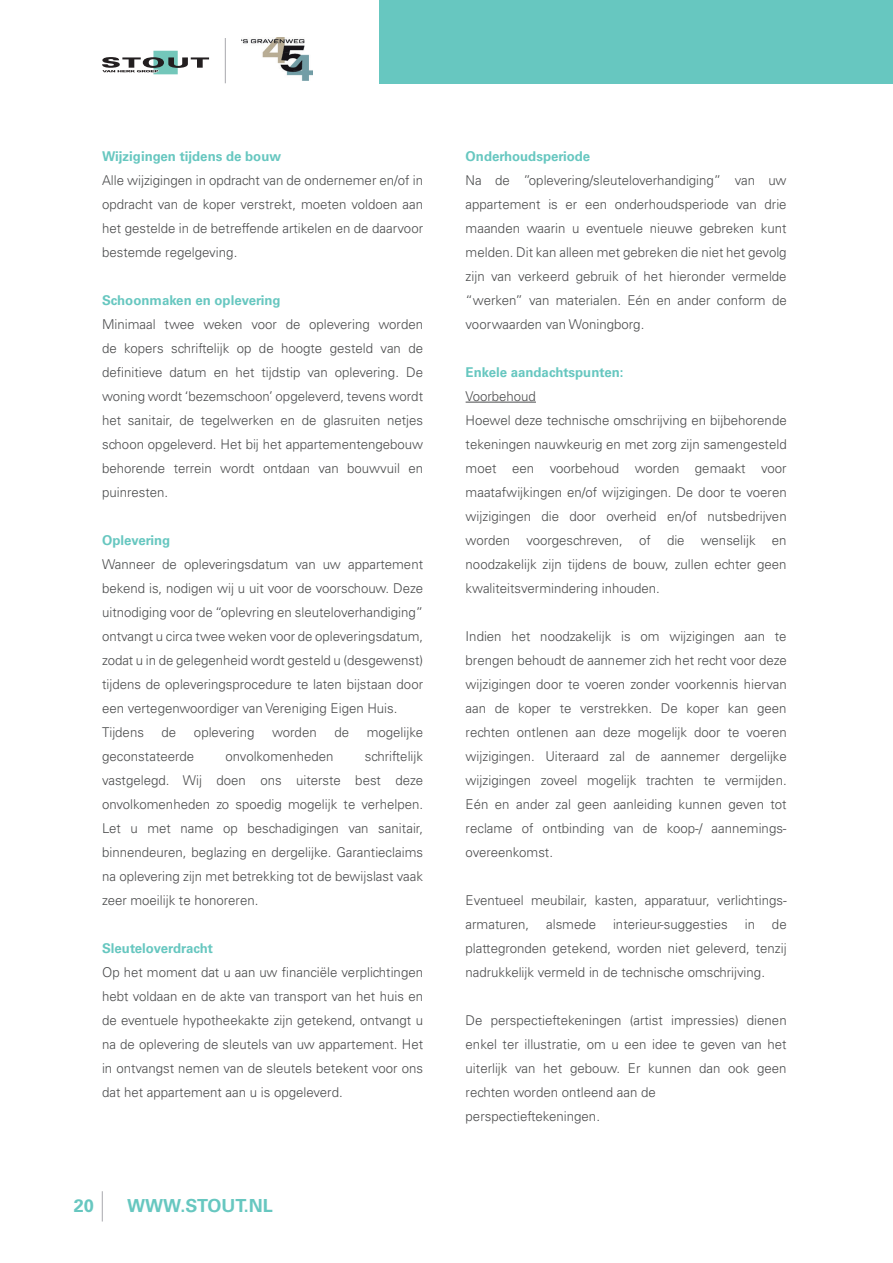
<style>
.page{position:relative;width:893px;height:1263px;background:#fff}
.page>*{position:absolute;margin:0;border:0;box-sizing:border-box;transform-origin:0 0}
.t1{font:700 18px "Univers LT Std";color:#67c7c0}
.t2{font:300 13.5px/24px "Univers LT Std";color:#4b4c4d;text-align:justify}
.t3{font:700 13.5px "Univers LT Std";color:#67c7c0}
</style>
<div class="page">
<hr style="left:102px;top:1191px;width:1px;height:30px;background:#a8a9ad">
<svg style="left:102px;top:51px;width:107px;height:23px"></svg>
<hr style="left:225px;top:38px;width:1px;height:45px;background:#a8a9ad">
<div style="left:379px;top:0;width:514px;height:84px;background:#67c7c0"></div>
<img style="left:242px;top:37px;width:71px;height:44px">
<hr style="left:466px;top:402px;width:70px;height:1px;background:#4b4c4d">
<p class="t3" style="left:102px;top:148px;width:181px">Wijzigingen tijdens de bouw</p>
<p class="t2" style="left:102px;top:168px;width:323px">Alle wijzigingen in opdracht van de ondernemer en/of in opdracht van de koper verstrekt, moeten voldoen aan het gestelde in de betreffende artikelen en de daarvoor bestemde regelgeving.</p>
<p class="t3" style="left:102px;top:292px;width:180px">Schoonmaken en oplevering</p>
<p class="t2" style="left:102px;top:312px;width:323px">Minimaal twee weken voor de oplevering worden de kopers schriftelijk op de hoogte gesteld van de definitieve datum en het tijdstip van oplevering. De woning wordt ‘bezemschoon’ opgeleverd, tevens wordt het sanitair, de tegelwerken en de glasruiten netjes schoon opgeleverd. Het bij het appartementengebouw behorende terrein wordt ontdaan van bouwvuil en puinresten.</p>
<p class="t3" style="left:102px;top:532px;width:70px">Oplevering</p>
<p class="t2" style="left:102px;top:552px;width:323px;text-align:left">Wanneer de opleveringsdatum van uw appartement bekend is, nodigen wij u uit voor de voorschouw. Deze uitnodiging voor de “oplevring en sleuteloverhandiging” ontvangt u circa twee weken voor de opleveringsdatum, zodat u in de gelegenheid wordt gesteld u (desgewenst) tijdens de opleveringsprocedure te laten bijstaan door een vertegenwoordiger van Vereniging Eigen Huis.<br>Tijdens</p>
<p class="t2" style="left:162px;top:720px;width:16px">de</p>
<p class="t2" style="left:194px;top:720px;width:62px">oplevering</p>
<p class="t2" style="left:272px;top:720px;width:46px">worden</p>
<p class="t2" style="left:334px;top:720px;width:16px">de</p>
<p class="t2" style="left:367px;top:720px;width:58px">mogelijke</p>
<p class="t2" style="left:102px;top:744px;width:94px">geconstateerde</p>
<p class="t2" style="left:226px;top:744px;width:110px">onvolkomenheden</p>
<p class="t2" style="left:102px;top:744px;width:323px;text-indent:263px">schriftelijk vastgelegd. Wij doen ons uiterste best deze onvolkomenheden zo spoedig mogelijk te verhelpen.<br>Let u met name op beschadigingen van sanitair, binnendeuren, beglazing en dergelijke. Garantieclaims na oplevering zijn met betrekking tot de bewijslast vaak zeer moeilijk te honoreren.</p>
<p class="t3" style="left:102px;top:940px;width:112px">Sleuteloverdracht</p>
<p class="t2" style="left:102px;top:960px;width:323px">Op het moment dat u aan uw financiële verplichtingen hebt voldaan en de akte van transport van het huis en de eventuele hypotheekakte zijn getekend, ontvangt u na de oplevering de sleutels van uw appartement. Het in ontvangst nemen van de sleutels betekent voor ons dat het appartement aan u is opgeleverd.</p>
<h1 class="t1" style="left:74px;top:1195px;width:22px">20</h1>
<h1 class="t1" style="left:127px;top:1195px;width:147px">WWW.STOUT.NL</h1>
<p class="t3" style="left:466px;top:148px;width:126px">Onderhoudsperiode</p>
<p class="t2" style="left:466px;top:168px;width:323px">Na de ”oplevering/sleuteloverhandiging” van uw appartement is er een onderhoudsperiode van drie maanden waarin u eventuele nieuwe gebreken kunt melden. Dit kan alleen met gebreken die niet het gevolg zijn van verkeerd gebruik of het hieronder vermelde “werken” van materialen. Eén en ander conform de voorwaarden van Woningborg.</p>
<p class="t3" style="left:466px;top:364px;width:159px">Enkele aandachtspunten:</p>
<p class="t2" style="left:466px;top:384px;width:323px;text-align:left">Voorbehoud<br>Hoewel deze technische omschrijving en bijbehorende tekeningen nauwkeurig en met zorg zijn samengesteld moet een voorbehoud worden gemaakt voor maatafwijkingen en/of wijzigingen. De door te voeren wijzigingen die door overheid en/of nutsbedrijven worden voorgeschreven, of die wenselijk en noodzakelijk zijn tijdens de bouw, zullen echter geen kwaliteitsvermindering inhouden.</p>
<p class="t2" style="left:466px;top:624px;width:323px">Indien het noodzakelijk is om wijzigingen aan te brengen behoudt de aannemer zich het recht voor deze wijzigingen door te voeren zonder voorkennis hiervan aan de koper te verstrekken. De koper kan geen rechten ontlenen aan deze mogelijk door te voeren wijzigingen. Uiteraard zal de aannemer dergelijke wijzigingen zoveel mogelijk trachten te vermijden.<br>Eén en ander zal geen aanleiding kunnen geven tot reclame of ontbinding van de koop-/ aannemings&shy;overeenkomst.</p>
<p class="t2" style="left:466px;top:888px;width:323px">Eventueel meubilair, kasten, apparatuur, verlichtings&shy;armaturen,</p>
<p class="t2" style="left:466px;top:912px;width:323px;text-indent:306px">de plattegronden getekend, worden niet geleverd, tenzij nadrukkelijk vermeld in de technische omschrijving.</p>
<p class="t2" style="left:466px;top:1008px;width:323px;text-align:left">De perspectieftekeningen (artist impressies) dienen enkel ter illustratie, om u een idee te geven van het uiterlijk van het gebouw. Er kunnen dan ook geen rechten worden ontleend aan de perspectieftekeningen.</p>
<p class="t2" style="left:546px;top:912px;width:51px">alsmede</p>
<p class="t2" style="left:613px;top:912px;width:116px">interieur-suggesties</p>
<p class="t2" style="left:745px;top:912px;width:12px">in</p>
</div>
